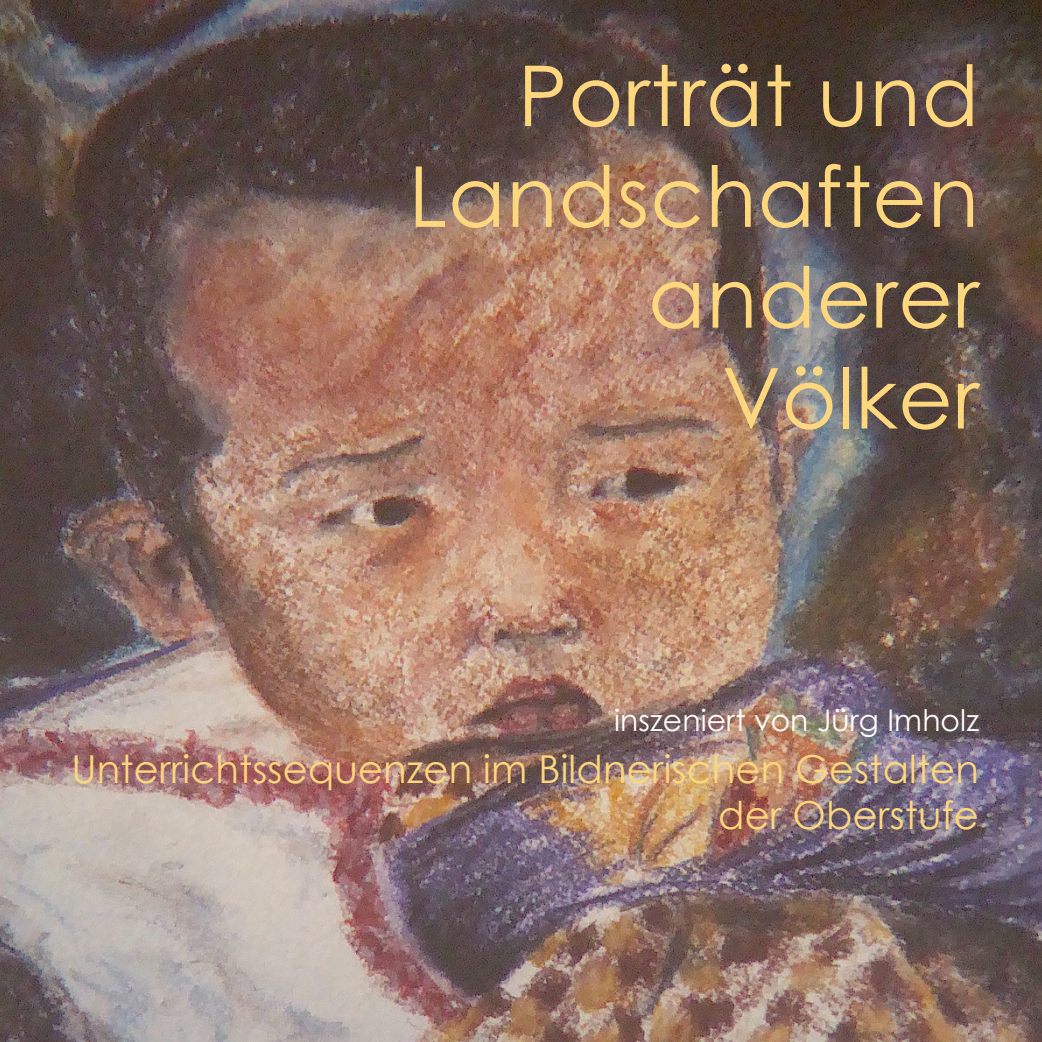
<style>
.page{position:relative;width:1042px;height:1042px;background:#fff}
.page>*{position:absolute;margin:0;border:0;box-sizing:border-box;transform-origin:0 0}
.t1{font:84px/100.8px "Century Gothic";letter-spacing:.01em;color:#fdd77e;text-align:right}
.t2{font:38.5px/46.2px "Century Gothic";letter-spacing:.005em;color:#fdd77e;text-align:right}
.t3{font:29.75px "Century Gothic";letter-spacing:.005em;color:#fff}
</style>
<div class="page">
<img style="left:0;top:0;width:1042px;height:1042px">
<h1 class="t1" style="left:408px;top:44px;width:572px">Porträt und<br>Landschaften anderer<br>Völker</h1>
<p class="t3" style="left:614px;top:699px;width:366px">inszeniert von Jürg Imholz</p>
<p class="t2" style="left:71px;top:745px;width:909px">Unterrichtssequenzen im Bildnerischen Gestalten der Oberstufe</p>
</div>
